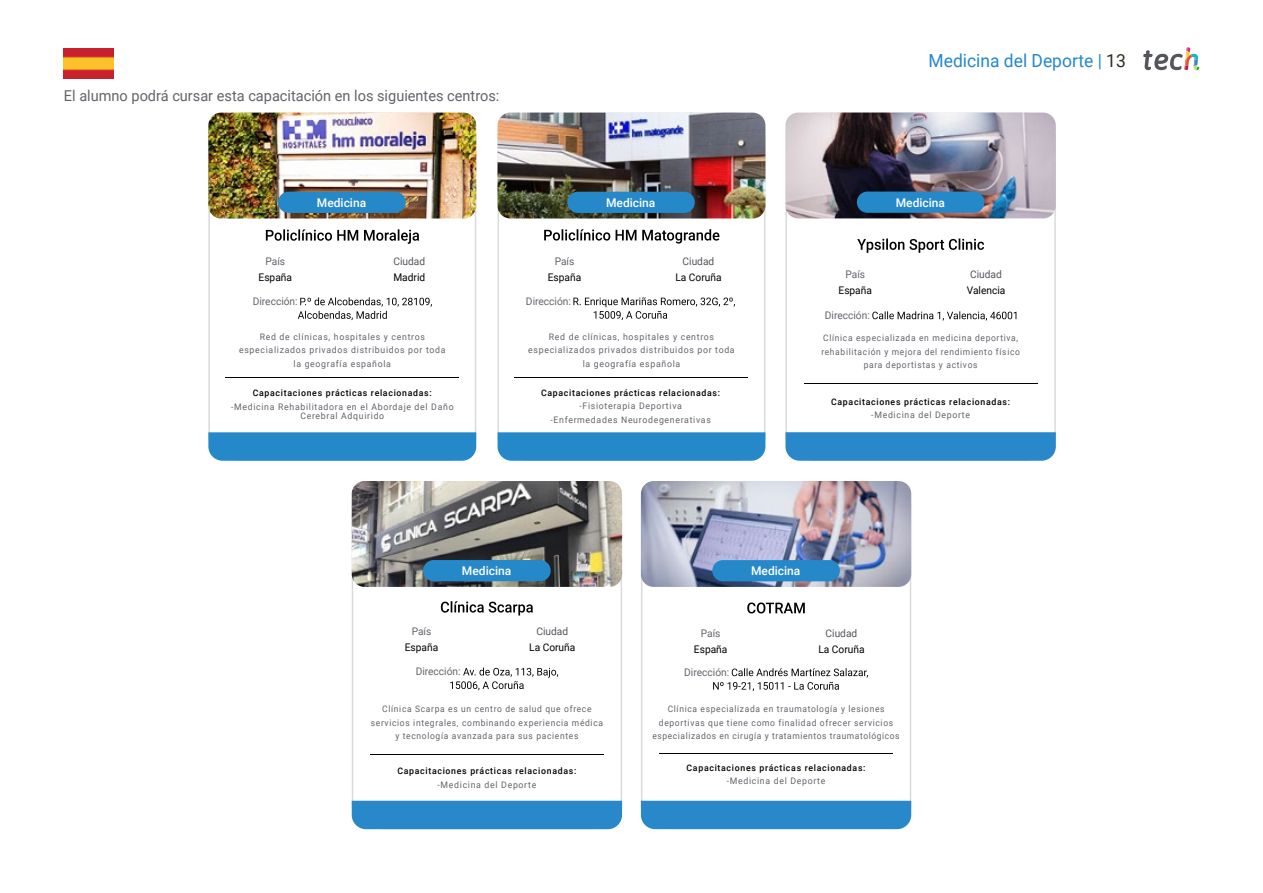
<style>
.page{position:relative;width:1263px;height:893px;background:#fff}
.page>*{position:absolute;margin:0;border:0;box-sizing:border-box;transform-origin:0 0}
.t1{font:18px "Roboto";color:#2488c9}
.t2{font:15px "Roboto";color:#61646a}
.t3{font:500 12px "Roboto";color:#fff}
.t4{font:10.5px "Roboto";color:#61646a}
.t5{font:10.5px "Roboto";color:#000}
.t6{font:10.5px "Roboto";color:#52555b}
.t7{font:9px/13.5px "Roboto";letter-spacing:.08em;color:#61646a;text-align:center;scale:.94 1}
.t8{font:9px/13.5px "Roboto";letter-spacing:.08em;color:#61646a;text-align:center}
.t9{font:500 9px "Roboto";letter-spacing:.08em;color:#000}
.s1{color:#312e20}
</style>
<div class="page">
<svg style="left:1143px;top:47px;width:56px;height:24px"></svg>
<img style="left:64px;top:49px;width:49px;height:30px">
<svg style="left:208px;top:112px;width:269px;height:337px"></svg>
<img style="left:208px;top:113px;width:268px;height:105px">
<div style="left:278px;top:192px;width:128px;height:21px;background:#2488c9;border-radius:11px"></div>
<svg style="left:208px;top:432px;width:268px;height:29px;background:#2a8bca"></svg>
<hr style="left:225px;top:377px;width:234px;height:1px;background:#000">
<svg style="left:298px;top:297px;width:134px;height:23px"></svg>
<svg style="left:266px;top:229px;width:153px;height:15px"></svg>
<svg style="left:497px;top:112px;width:269px;height:338px"></svg>
<img style="left:497px;top:113px;width:268px;height:105px">
<div style="left:567px;top:192px;width:128px;height:21px;background:#2488c9;border-radius:11px"></div>
<svg style="left:497px;top:432px;width:268px;height:29px;background:#2a8bca"></svg>
<hr style="left:515px;top:377px;width:233px;height:1px;background:#000">
<svg style="left:573px;top:297px;width:162px;height:23px"></svg>
<svg style="left:544px;top:229px;width:175px;height:15px"></svg>
<svg style="left:785px;top:112px;width:271px;height:320px"></svg>
<img style="left:785px;top:113px;width:271px;height:105px">
<div style="left:857px;top:192px;width:127px;height:21px;background:#2488c9;border-radius:11px"></div>
<svg style="left:785px;top:432px;width:271px;height:29px;background:#2f8bca"></svg>
<hr style="left:804px;top:383px;width:233px;height:1px;background:#000">
<svg style="left:857px;top:238px;width:127px;height:15px"></svg>
<svg style="left:872px;top:311px;width:144px;height:10px"></svg>
<svg style="left:351px;top:492px;width:272px;height:338px"></svg>
<img style="left:352px;top:481px;width:270px;height:106px">
<div style="left:423px;top:560px;width:128px;height:21px;background:#2488c9;border-radius:11px"></div>
<div style="left:352px;top:801px;width:270px;height:28px;background:#2988c9"></div>
<hr style="left:370px;top:754px;width:234px;height:1px;background:#000">
<svg style="left:441px;top:601px;width:92px;height:14px"></svg>
<svg style="left:450px;top:668px;width:108px;height:22px"></svg>
<svg style="left:640px;top:492px;width:272px;height:338px"></svg>
<img style="left:641px;top:481px;width:270px;height:106px">
<div style="left:712px;top:560px;width:128px;height:21px;background:#2488c9;border-radius:11px"></div>
<div style="left:641px;top:801px;width:270px;height:28px;background:#2988c9"></div>
<hr style="left:659px;top:753px;width:234px;height:1px;background:#000">
<svg style="left:747px;top:602px;width:58px;height:11px"></svg>
<svg style="left:713px;top:668px;width:155px;height:23px"></svg>
<h1 class="t1" style="left:928px;top:48px;width:199px">Medicina del Deporte | <span class="s1">13</span></h1>
<h2 class="t2" style="left:64px;top:86px;width:437px">El alumno podrá cursar esta capacitación en los siguientes centros:</h2>
<h3 class="t3" style="left:317px;top:194px;width:51px">Medicina</h3>
<h3 class="t3" style="left:606px;top:194px;width:51px">Medicina</h3>
<h3 class="t3" style="left:896px;top:194px;width:51px">Medicina</h3>
<p class="t4" style="left:265px;top:254px;width:21px">País</p>
<p class="t5" style="left:259px;top:270px;width:35px">España</p>
<p class="t6" style="left:393px;top:254px;width:33px">Ciudad</p>
<p class="t5" style="left:393px;top:270px;width:33px">Madrid</p>
<p class="t4" style="left:555px;top:254px;width:21px">País</p>
<p class="t5" style="left:548px;top:270px;width:35px">España</p>
<p class="t6" style="left:683px;top:254px;width:33px">Ciudad</p>
<p class="t5" style="left:675px;top:270px;width:48px">La Coruña</p>
<p class="t4" style="left:253px;top:294px;width:46px">Dirección:</p>
<p class="t8" style="left:239px;top:330px;width:208px">Red de clínicas, hospitales y centros especializados privados distribuidos por toda la geografía española</p>
<p class="t9" style="left:253px;top:387px;width:180px">Capacitaciones prácticas relacionadas:</p>
<p class="t8" style="left:231px;top:401px;width:224px;line-height:9px">-Medicina Rehabilitadora en el Abordaje del Daño<br>Cerebral Adquirido</p>
<p class="t4" style="left:526px;top:294px;width:46px">Dirección:</p>
<p class="t8" style="left:528px;top:329px;width:208px">Red de clínicas, hospitales y centros especializados privados distribuidos por toda la geografía española</p>
<p class="t9" style="left:541px;top:387px;width:180px">Capacitaciones prácticas relacionadas:</p>
<p class="t8" style="left:550px;top:399px;width:162px">-Fisioterapia Deportiva -Enfermedades Neurodegenerativas</p>
<p class="t4" style="left:845px;top:267px;width:21px">País</p>
<p class="t5" style="left:838px;top:283px;width:35px">España</p>
<p class="t6" style="left:970px;top:267px;width:33px">Ciudad</p>
<p class="t5" style="left:967px;top:283px;width:40px">Valencia</p>
<p class="t4" style="left:825px;top:308px;width:46px">Dirección:</p>
<p class="t7" style="left:821px;top:331px;width:213px">Clínica especializada en medicina deportiva, rehabilitación y mejora del rendimiento físico para deportistas y activos</p>
<p class="t9" style="left:831px;top:395px;width:180px">Capacitaciones prácticas relacionadas:</p>
<p class="t8" style="left:871px;top:408px;width:100px">-Medicina del Deporte</p>
<p class="t4" style="left:412px;top:624px;width:21px">País</p>
<p class="t5" style="left:405px;top:640px;width:35px">España</p>
<h3 class="t3" style="left:462px;top:562px;width:51px">Medicina</h3>
<p class="t6" style="left:536px;top:624px;width:33px">Ciudad</p>
<p class="t5" style="left:529px;top:640px;width:48px">La Coruña</p>
<p class="t4" style="left:701px;top:625px;width:21px">País</p>
<p class="t5" style="left:694px;top:642px;width:35px">España</p>
<h3 class="t3" style="left:751px;top:563px;width:51px">Medicina</h3>
<p class="t6" style="left:826px;top:625px;width:33px">Ciudad</p>
<p class="t5" style="left:818px;top:642px;width:48px">La Coruña</p>
<p class="t4" style="left:416px;top:664px;width:46px">Dirección:</p>
<p class="t7" style="left:371px;top:702px;width:249px">Clínica Scarpa es un centro de salud que ofrece servicios integrales, combinando experiencia médica y tecnología avanzada para sus pacientes</p>
<p class="t9" style="left:397px;top:765px;width:180px">Capacitaciones prácticas relacionadas:</p>
<p class="t8" style="left:437px;top:777px;width:100px">-Medicina del Deporte</p>
<p class="t4" style="left:684px;top:665px;width:46px">Dirección:</p>
<p class="t7" style="left:652px;top:702px;width:264px">Clínica especializada en traumatología y lesiones deportivas que tiene como finalidad ofrecer servicios especializados en cirugía y tratamientos traumatológicos</p>
<p class="t9" style="left:686px;top:761px;width:180px">Capacitaciones prácticas relacionadas:</p>
<p class="t8" style="left:727px;top:773px;width:100px">-Medicina del Deporte</p>
</div>
